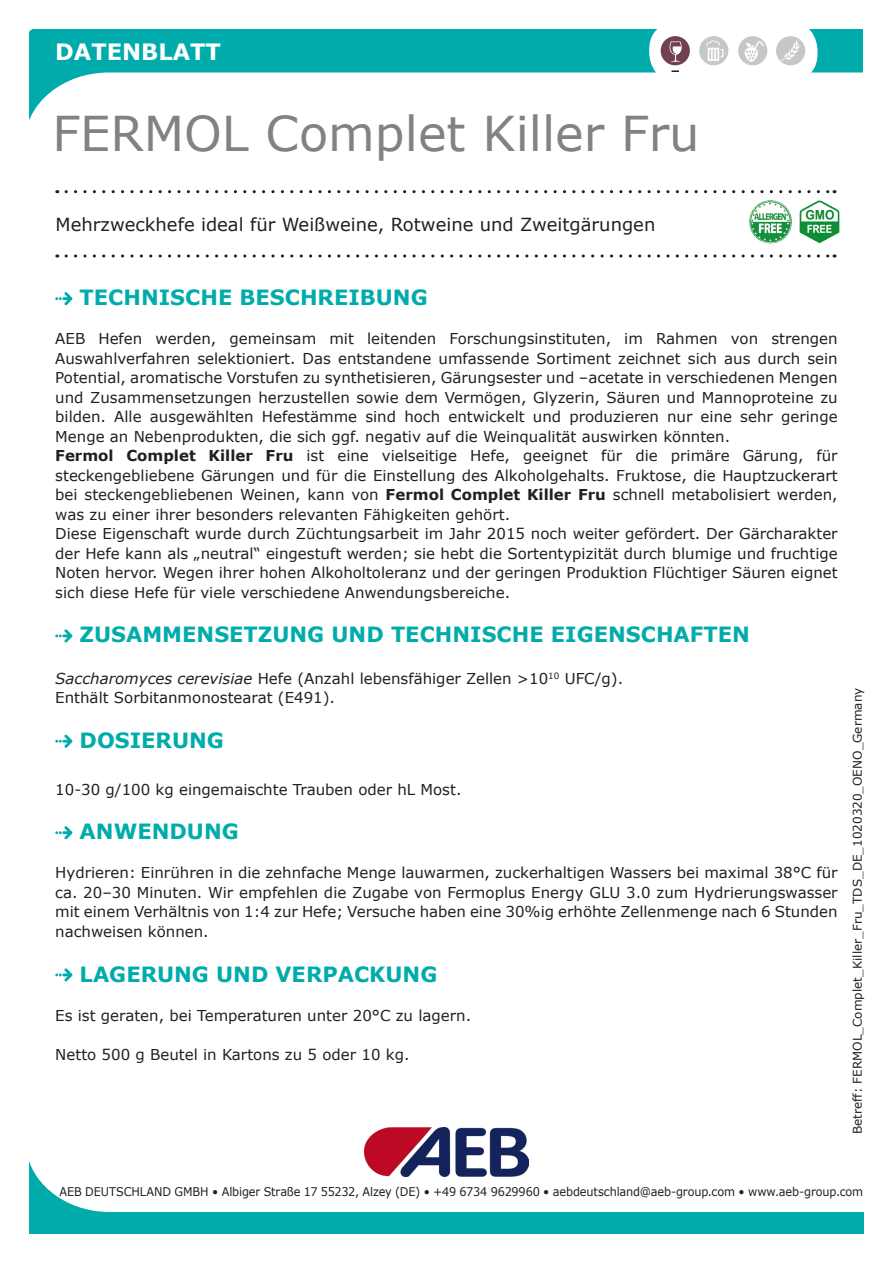
<style>
.page{position:relative;width:893px;height:1263px;background:#fff}
.page>*{position:absolute;margin:0;border:0;box-sizing:border-box;transform-origin:0 0}
.t1{font:48px "Verdana";color:#808285}
.t2{font:700 22.5px "Verdana";color:#fff}
.t3{font:700 21px "Verdana";color:#00acab}
.t4{font:18px "Verdana";color:#231f20}
.t5{font:15px/19.5px "Verdana";color:#231f20;text-align:justify}
.t6{font:12px "Verdana";letter-spacing:-.005em;color:#231f20;scale:.94 1}
.t7{font:12px "Verdana";letter-spacing:-.005em;color:#231f20}
.s1{font-weight:700}
.s2{font-style:italic}
</style>
<div class="page">
<svg style="left:30px;top:1164px;width:834px;height:69px"></svg>
<svg style="left:66px;top:190px;width:769px;height:3px"></svg>
<svg style="left:66px;top:254px;width:769px;height:4px"></svg>
<svg style="left:29px;top:30px;width:834px;height:91px"></svg>
<svg style="left:649px;top:21px;width:167px;height:61px"></svg>
<div style="left:650px;top:22px;width:167px;height:60px;background:#fff;border-radius:28px"></div>
<svg style="left:671px;top:70px;width:8px;height:2px"></svg>
<div style="left:776px;top:36px;width:29px;height:29px;background:#c6c7c8;border-radius:50%"></div>
<svg style="left:780px;top:40px;width:20px;height:21px"></svg>
<div style="left:738px;top:36px;width:29px;height:29px;background:#c6c7c8;border-radius:50%"></div>
<div style="left:661px;top:36px;width:29px;height:29px;background:#724053;border-radius:50%"></div>
<div style="left:699px;top:36px;width:29px;height:29px;background:#c6c7c8;border-radius:50%"></div>
<svg style="left:706px;top:40px;width:17px;height:21px"></svg>
<svg style="left:670px;top:41px;width:12px;height:21px"></svg>
<svg style="left:745px;top:41px;width:19px;height:21px"></svg>
<img style="left:364px;top:1128px;width:165px;height:48px">
<svg style="left:55px;top:292px;width:17px;height:13px"></svg>
<svg style="left:55px;top:629px;width:17px;height:13px"></svg>
<svg style="left:55px;top:735px;width:17px;height:13px"></svg>
<svg style="left:55px;top:826px;width:17px;height:13px"></svg>
<svg style="left:55px;top:968px;width:17px;height:13px"></svg>
<img style="left:750px;top:201px;width:90px;height:43px">
<h2 class="t2" style="left:55px;top:36px;width:167px">DATENBLATT</h2>
<p class="t1" style="left:52px;top:101px;width:649px">FERMOL Complet Killer Fru</p>
<p class="t4" style="left:56px;top:212px;width:601px">Mehrzweckhefe ideal für Weißweine, Rotweine und Zweitgärungen</p>
<p class="t3" style="left:80px;top:283px;width:350px">TECHNISCHE BESCHREIBUNG</p>
<p class="t5" style="left:55px;top:329px;width:784px">AEB Hefen werden, gemeinsam mit leitenden Forschungsinstituten, im Rahmen von strengen Auswahlverfahren selektioniert. Das entstandene umfassende Sortiment zeichnet sich aus durch sein Potential, aromatische Vorstufen zu synthetisieren, Gärungsester und –acetate in verschiedenen Mengen und Zusammensetzungen herzustellen sowie dem Vermögen, Glyzerin, Säuren und Mannoproteine zu bilden. Alle ausgewählten Hefestämme sind hoch entwickelt und produzieren nur eine sehr geringe Menge an Nebenprodukten, die sich ggf. negativ auf die Weinqualität auswirken könnten.</p>
<p class="t5" style="left:55px;top:446px;width:784px"><span class="s1">Fermol Complet Killer Fru</span> ist eine vielseitige Hefe, geeignet für die primäre Gärung, für steckengebliebene Gärungen und für die Einstellung des Alkoholgehalts. Fruktose, die Hauptzuckerart bei steckengebliebenen Weinen, kann von <span class="s1">Fermol Complet Killer Fru</span> schnell metabolisiert werden, was zu einer ihrer besonders relevanten Fähigkeiten gehört.</p>
<p class="t5" style="left:55px;top:524px;width:784px">Diese Eigenschaft wurde durch Züchtungsarbeit im Jahr 2015 noch weiter gefördert. Der Gärcharakter der Hefe kann als „neutral“ eingestuft werden; sie hebt die Sortentypizität durch blumige und fruchtige Noten hervor. Wegen ihrer hohen Alkoholtoleranz und der geringen Produktion Flüchtiger Säuren eignet sich diese Hefe für viele verschiedene Anwendungsbereiche.</p>
<p class="t3" style="left:80px;top:620px;width:672px">ZUSAMMENSETZUNG UND TECHNISCHE EIGENSCHAFTEN</p>
<p class="t5" style="left:55px;top:668px;width:569px"><span class="s2">Saccharomyces cerevisiae</span> Hefe (Anzahl lebensfähiger Zellen &gt;10<sup>10</sup> UFC/g).</p>
<p class="t5" style="left:55px;top:688px;width:281px">Enthält Sorbitanmonostearat (E491).</p>
<p class="t3" style="left:80px;top:725px;width:146px">DOSIERUNG</p>
<p class="t5" style="left:55px;top:779px;width:408px">10-30 g/100 kg eingemaischte Trauben oder hL Most.</p>
<p class="t3" style="left:80px;top:817px;width:161px">ANWENDUNG</p>
<p class="t5" style="left:55px;top:863px;width:784px">Hydrieren: Einrühren in die zehnfache Menge lauwarmen, zuckerhaltigen Wassers bei maximal 38°C für ca. 20–30 Minuten. Wir empfehlen die Zugabe von Fermoplus Energy GLU 3.0 zum Hydrierungswasser mit einem Verhältnis von 1:4 zur Hefe; Versuche haben eine 30%ig erhöhte Zellenmenge nach 6 Stunden nachweisen können.</p>
<p class="t3" style="left:80px;top:959px;width:359px">LAGERUNG UND VERPACKUNG</p>
<p class="t5" style="left:55px;top:1005px;width:417px">Es ist geraten, bei Temperaturen unter 20°C zu lagern.</p>
<p class="t5" style="left:55px;top:1044px;width:356px">Netto 500 g Beutel in Kartons zu 5 oder 10 kg.</p>
<p class="t7" style="left:849px;top:1134px;width:448px;rotate:-90deg">Betreff: FERMOL_Complet_Killer_Fru_TDS_DE_1020320_OENO_Germany</p>
<p class="t6" style="left:59px;top:1184px;width:856px">AEB DEUTSCHLAND GMBH • Albiger Straße 17 55232, Alzey (DE) • +49 6734 9629960 • aebdeutschland@aeb-group.com • www.aeb-group.com</p>
</div>
